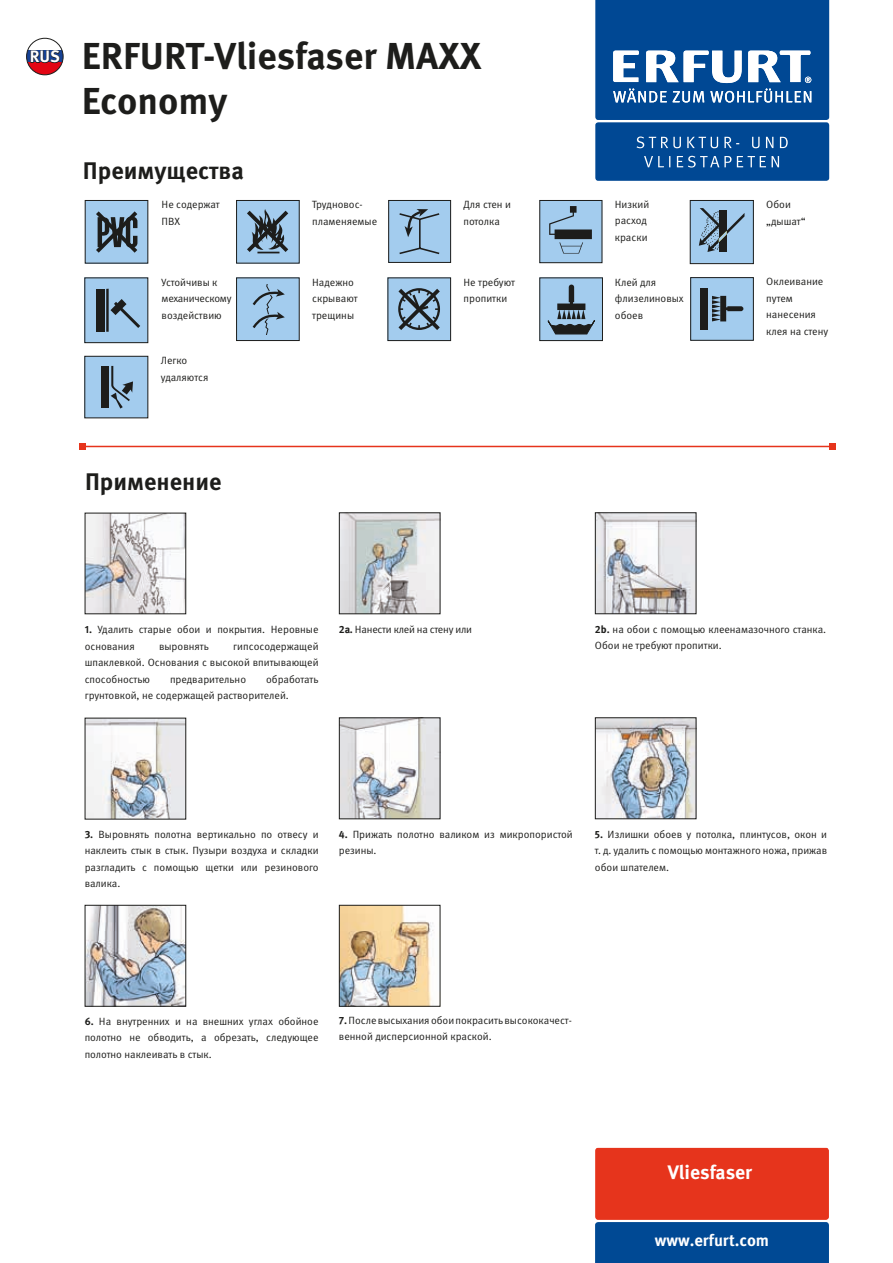
<style>
.page{position:relative;width:893px;height:1263px;background:#fff}
.page>*{position:absolute;margin:0;border:0;box-sizing:border-box;transform-origin:0 0}
.t1{font:700 37.5px/45px "Meta Pro";color:#1d1d1b}
.t2{font:700 24px "Meta Pro";color:#1d1d1b}
.t3{font:700 19.5px "Meta Pro";color:#fff}
.t4{font:700 16.5px "Meta Pro";color:#fff}
.t5{font:10.5px/16.5px "Meta Pro";color:#1d1d1b}
.t6{font:10.5px/16.5px "Meta Pro";letter-spacing:-.02em;color:#1d1d1b}
.s1{font-weight:700}
</style>
<div class="page">
<hr style="left:82px;top:446px;width:750px;height:1px;background:#e6341c">
<svg style="left:79px;top:443px;width:6px;height:6px"></svg>
<svg style="left:829px;top:443px;width:6px;height:6px"></svg>
<svg style="left:595px;top:1148px;width:234px;height:115px;background:#94404b"></svg>
<svg style="left:27px;top:38px;width:36px;height:12px"></svg>
<div style="left:27px;top:50px;width:36px;height:13px;background:#164194"></div>
<svg style="left:27px;top:63px;width:36px;height:12px"></svg>
<div style="left:26px;top:38px;width:37px;height:37px;border:1px solid #1d1d1b;border-radius:50%"></div>
<svg style="left:30px;top:46px;width:30px;height:17px"></svg>
<div style="left:691px;top:278px;width:62px;height:62px;background:#a3ccee"></div>
<svg style="left:712px;top:296px;width:31px;height:25px"></svg>
<div style="left:700px;top:288px;width:8px;height:41px;background:#1d1d1b"></div>
<div style="left:690px;top:277px;width:63px;height:63px;border:1px solid #1d1d1b"></div>
<svg style="left:87px;top:358px;width:59px;height:58px;background:#8db0cc"></svg>
<svg style="left:595px;top:0;width:234px;height:120px;background:#2864a4"></svg>
<div style="left:595px;top:122px;width:234px;height:59px;background:#004894;border-radius:3px"></div>
<svg style="left:644px;top:156px;width:135px;height:12px"></svg>
<svg style="left:637px;top:137px;width:151px;height:11px"></svg>
<div style="left:85px;top:201px;width:63px;height:62px;background:#a3ccee"></div>
<svg style="left:96px;top:211px;width:41px;height:42px"></svg>
<div style="left:237px;top:200px;width:62px;height:63px;background:#a3ccee"></div>
<svg style="left:247px;top:209px;width:41px;height:44px"></svg>
<div style="left:236px;top:200px;width:63px;height:63px;border:1px solid #1d1d1b"></div>
<svg style="left:390px;top:202px;width:59px;height:59px;background:#97bddc"></svg>
<div style="left:388px;top:200px;width:63px;height:63px;border:1px solid #1d1d1b"></div>
<svg style="left:542px;top:202px;width:58px;height:59px;background:#8fb2cf"></svg>
<div style="left:540px;top:200px;width:62px;height:63px;border:1px solid #1d1d1b"></div>
<div style="left:690px;top:200px;width:63px;height:63px;background:#a3ccee"></div>
<svg style="left:699px;top:208px;width:45px;height:44px"></svg>
<div style="left:690px;top:200px;width:63px;height:64px;border:1px solid #1d1d1b"></div>
<svg style="left:87px;top:280px;width:59px;height:61px;background:#89aac6"></svg>
<svg style="left:238px;top:280px;width:59px;height:59px;background:#99c0df"></svg>
<div style="left:236px;top:278px;width:63px;height:63px;border:1px solid #1d1d1b"></div>
<div style="left:388px;top:278px;width:63px;height:63px;background:#a3ccee"></div>
<div style="left:398px;top:288px;width:42px;height:42px;border:2px solid #1d1d1b;border-radius:50%"></div>
<svg style="left:398px;top:289px;width:42px;height:41px"></svg>
<div style="left:388px;top:278px;width:63px;height:63px;border:1px solid #1d1d1b"></div>
<div style="left:540px;top:278px;width:62px;height:63px;background:#a3ccee"></div>
<svg style="left:547px;top:284px;width:48px;height:51px"></svg>
<div style="left:540px;top:278px;width:63px;height:63px;border:1px solid #1d1d1b"></div>
<img style="left:87px;top:515px;width:97px;height:97px">
<img style="left:597px;top:514px;width:97px;height:98px">
<div style="left:595px;top:512px;width:101px;height:102px;border:1px solid #1d1d1b"></div>
<img style="left:341px;top:514px;width:97px;height:98px">
<div style="left:339px;top:512px;width:101px;height:102px;border:1px solid #1d1d1b"></div>
<img style="left:87px;top:720px;width:97px;height:97px">
<img style="left:597px;top:719px;width:97px;height:98px">
<div style="left:595px;top:717px;width:101px;height:102px;border:1px solid #1d1d1b"></div>
<img style="left:341px;top:719px;width:97px;height:98px">
<div style="left:339px;top:717px;width:101px;height:102px;border:1px solid #1d1d1b"></div>
<img style="left:87px;top:907px;width:97px;height:98px">
<div style="left:85px;top:905px;width:101px;height:102px;border:1px solid #1d1d1b"></div>
<img style="left:341px;top:907px;width:93px;height:98px">
<div style="left:339px;top:905px;width:101px;height:102px;border:1px solid #1d1d1b"></div>
<h3 class="t4" style="left:30px;top:44px;width:32px">RUS</h3>
<h1 class="t1" style="left:82px;top:32px;width:401px">ERFURT-Vliesfaser MAXX<br>Economy</h1>
<h2 class="t2" style="left:83px;top:152px;width:163px">Преимущества</h2>
<p class="t5" style="left:162px;top:196px;width:60px">Не содержат<br>ПВХ</p>
<p class="t5" style="left:463px;top:196px;width:49px">Для стен и потолка</p>
<p class="t5" style="left:312px;top:196px;width:67px">Трудновос&shy;пламеняемые</p>
<p class="t5" style="left:615px;top:195px;width:36px">Низкий расход краски</p>
<p class="t6" style="left:162px;top:273px;width:71px">Устойчивы к механическому воздействию</p>
<p class="t5" style="left:161px;top:351px;width:49px">Легко удаляются</p>
<p class="t5" style="left:312px;top:273px;width:47px">Надежно скрывают трещины</p>
<p class="t5" style="left:463px;top:273px;width:53px">Не требуют пропитки</p>
<p class="t5" style="left:615px;top:273px;width:70px">Клей для флизелиновых обоев</p>
<h2 class="t2" style="left:85px;top:463px;width:138px">Применение</h2>
<p class="t5" style="left:766px;top:196px;width:41px">Обои „дышат“</p>
<p class="t5" style="left:766px;top:273px;width:63px">Оклеивание путем нанесения клея на стену</p>
<p class="t5" style="left:85px;top:621px;width:235px"><span class="s1">1.</span> Удалить старые обои и покрытия. Неровные основания</p>
<p class="t5" style="left:85px;top:637px;width:235px;text-align:justify;text-indent:149px">гипсосодержащей шпаклевкой. Основания с высокой впитывающей способностью</p>
<p class="t5" style="left:159px;top:637px;width:51px">выровнять</p>
<p class="t5" style="left:85px;top:670px;width:235px;text-indent:181px">обработать грунтовкой, не содержащей растворителей.</p>
<p class="t5" style="left:170px;top:670px;width:78px">предварительно</p>
<p class="t6" style="left:339px;top:620px;width:135px"><span class="s1">2a.</span> Нанести клей на стену или</p>
<p class="t5" style="left:595px;top:620px;width:233px"><span class="s1">2b.</span> на обои с помощью клеенамазочного станка.<br>Обои не требуют пропитки.</p>
<p class="t5" style="left:85px;top:825px;width:235px;text-align:justify"><span class="s1">3.</span> Выровнять полотна вертикально по отвесу и наклеить стык в стык. Пузыри воздуха и складки разгладить с помощью щетки или резинового валика.</p>
<p class="t5" style="left:595px;top:825px;width:234px;text-align:justify"><span class="s1">5.</span> Излишки обоев у потолка, плинтусов, окон и т. д. удалить с помощью монтажного ножа, прижав обои шпателем.</p>
<p class="t5" style="left:339px;top:825px;width:235px"><span class="s1">4.</span> Прижать полотно валиком из микропористой резины.</p>
<p class="t5" style="left:85px;top:1012px;width:235px;text-align:justify"><span class="s1">6.</span> На внутренних и на внешних углах обойное полотно не обводить, а обрезать, следующее полотно наклеивать в стык.</p>
<p class="t5" style="left:339px;top:1011px;width:234px"><span class="s1">7.</span> После высыхания обои покрасить высококачест&shy;венной дисперсионной краской.</p>
<h3 class="t3" style="left:668px;top:1157px;width:86px">Vliesfaser</h3>
<h3 class="t4" style="left:655px;top:1227px;width:116px">www.erfurt.com</h3>
</div>
